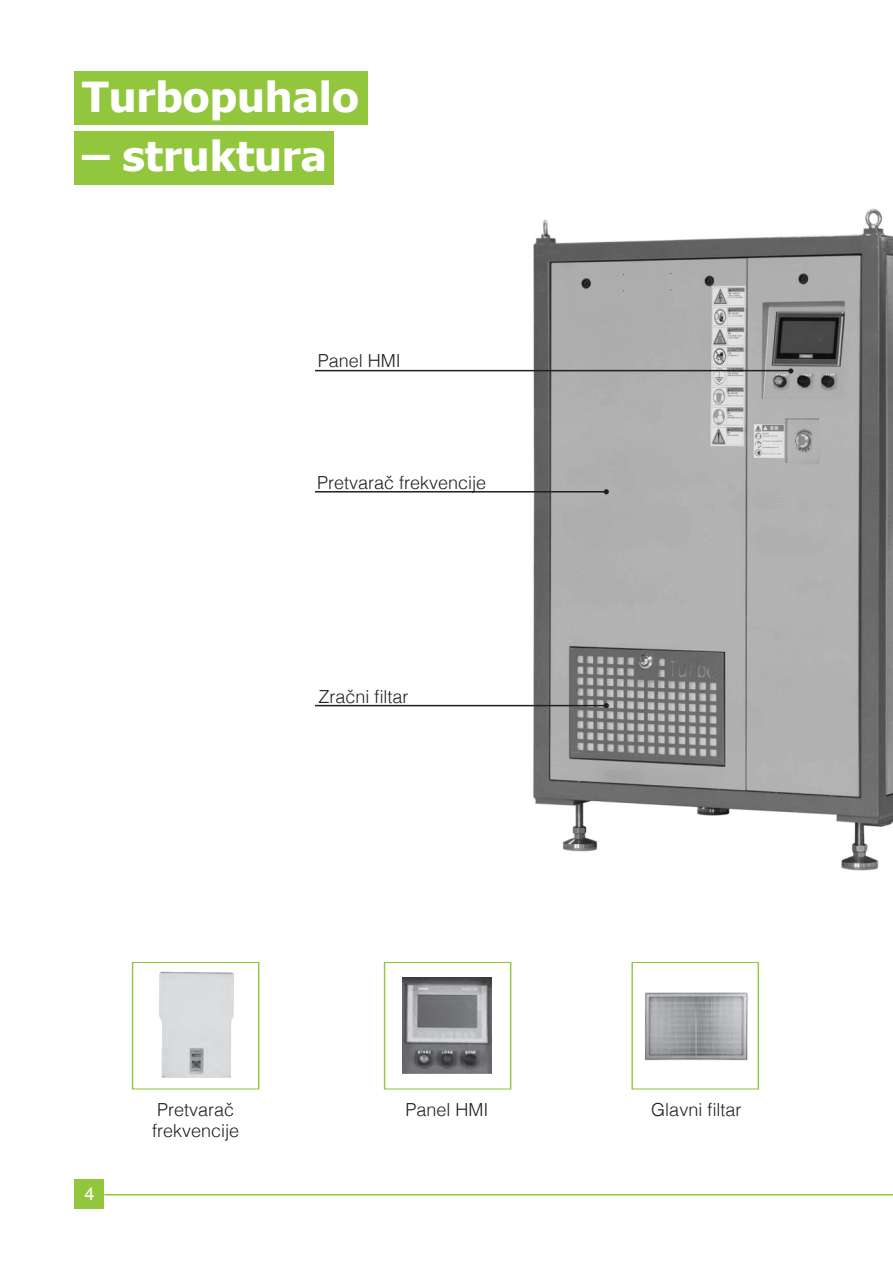
<style>
.page{position:relative;width:893px;height:1263px;background:#fff}
.page>*{position:absolute;margin:0;border:0;box-sizing:border-box;transform-origin:0 0}
.t1{font:700 41.25px "Tahoma";color:#fff;scale:1.05 1}
.t2{font:300 18px "Helvetica";color:#231f20}
.t3{font:18px "Helvetica";color:#fff}
</style>
<div class="page">
<img style="left:381px;top:208px;width:512px;height:663px">
<div style="left:74px;top:71px;width:294px;height:53px;background:#92c73d"></div>
<div style="left:74px;top:132px;width:260px;height:53px;background:#92c73d"></div>
<svg style="left:631px;top:962px;width:128px;height:127px"></svg>
<svg style="left:384px;top:962px;width:127px;height:127px"></svg>
<svg style="left:132px;top:962px;width:127px;height:127px"></svg>
<div style="left:74px;top:1179px;width:30px;height:30px;background:#92c73d"></div>
<img style="left:153px;top:964px;width:85px;height:123px">
<img style="left:403px;top:978px;width:89px;height:96px">
<img style="left:644px;top:992px;width:104px;height:69px">
<hr style="left:315px;top:370px;width:475px;height:1px;background:#231f20">
<hr style="left:315px;top:491px;width:290px;height:1px;background:#231f20">
<hr style="left:315px;top:705px;width:290px;height:1px;background:#231f20">
<svg style="left:788px;top:368px;width:5px;height:6px"></svg>
<svg style="left:604px;top:489px;width:5px;height:5px"></svg>
<svg style="left:604px;top:703px;width:5px;height:5px"></svg>
<hr style="left:104px;top:1194px;width:789px;height:1px;background:#92c73d">
<p class="t1" style="left:82px;top:68px;width:265px">Turbopuhalo</p>
<p class="t1" style="left:82px;top:127px;width:235px">– struktura</p>
<p class="t2" style="left:318px;top:345px;width:85px">Panel HMI</p>
<p class="t2" style="left:317px;top:467px;width:171px">Pretvarač frekvencije</p>
<p class="t2" style="left:318px;top:681px;width:92px">Zračni filtar</p>
<p class="t3" style="left:84px;top:1180px;width:12px">4</p>
<p class="t2" style="left:157px;top:1094px;width:79px">Pretvarač</p>
<p class="t2" style="left:405px;top:1094px;width:85px">Panel HMI</p>
<p class="t2" style="left:651px;top:1094px;width:92px">Glavni filtar</p>
<p class="t2" style="left:152px;top:1115px;width:89px">frekvencije</p>
</div>
